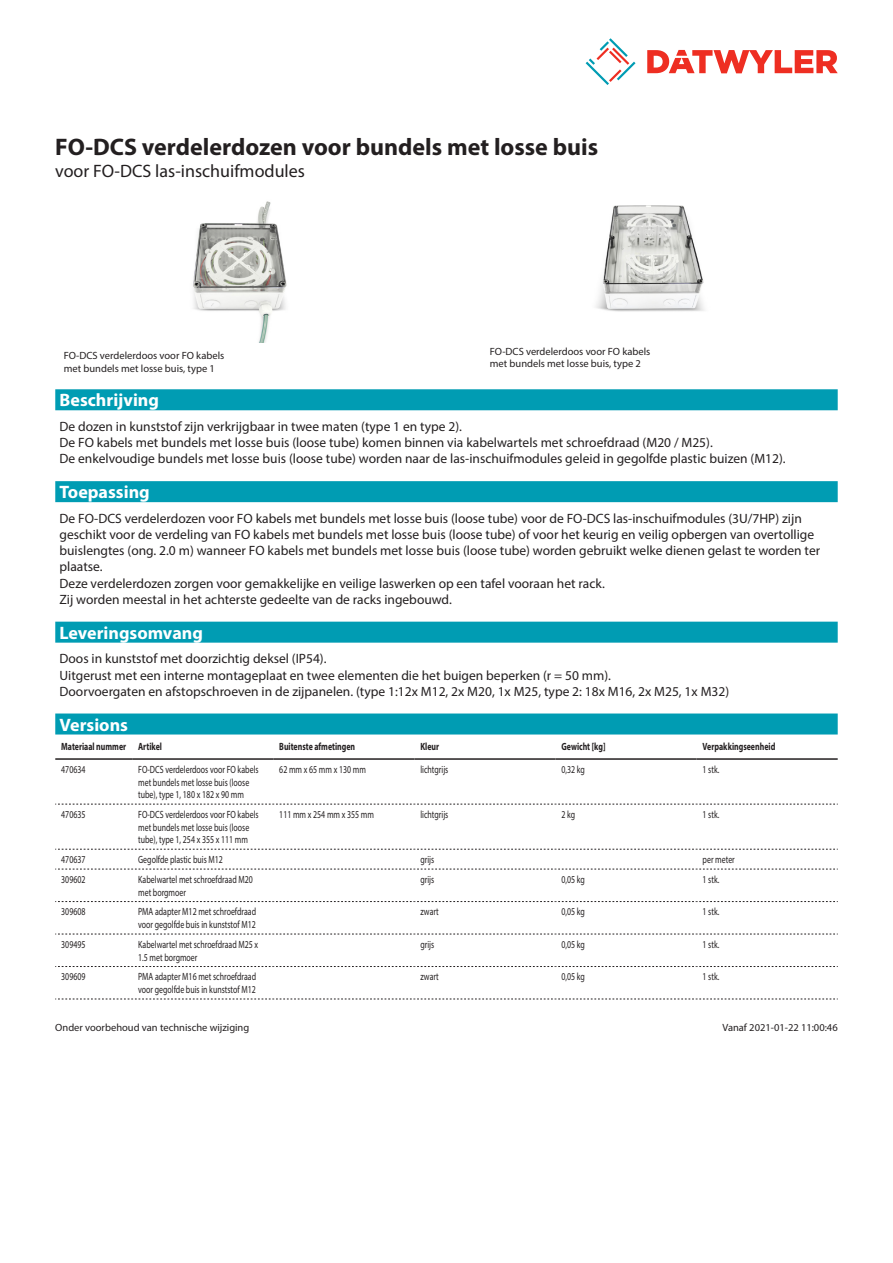
<style>
.page{position:relative;width:893px;height:1263px;background:#fff}
.page>*{position:absolute;margin:0;border:0;box-sizing:border-box;transform-origin:0 0}
.Product_Head{font:700 24px "Myriad Pro";color:#231f20}
.Standard_Head_Proper{font:700 18px "Myriad Pro";color:#fff}
.SubHead{font:18px "Myriad Pro";color:#231f20}
.Standard_text{font:13.5px/16.2px "Myriad Pro";color:#231f20}
.myriadlight{font:10.5px/12.6px "Myriad Pro";color:#231f20;scale:.75 1}
.imagetext{font:10.5px/12.6px "Myriad Pro";color:#231f20}
.myriadbold{font:700 10.5px "Myriad Pro";color:#231f20;scale:.75 1}
.Footnote{font:10.5px "Myriad Pro";color:#231f20}
</style>
<div class="page">
<svg style="left:586px;top:38px;width:49px;height:47px"></svg>
<svg style="left:647px;top:50px;width:191px;height:23px"></svg>
<img style="left:193px;top:201px;width:94px;height:142px">
<img style="left:596px;top:205px;width:108px;height:107px">
<div style="left:55px;top:713px;width:783px;height:21px;background:#009cb3"></div>
<hr style="left:55px;top:758px;width:77px;height:2px;background:#231f20">
<hr style="left:132px;top:758px;width:141px;height:2px;background:#231f20">
<hr style="left:273px;top:758px;width:141px;height:2px;background:#231f20">
<hr style="left:414px;top:758px;width:141px;height:2px;background:#231f20">
<hr style="left:555px;top:758px;width:142px;height:2px;background:#231f20">
<hr style="left:697px;top:758px;width:141px;height:2px;background:#231f20">
<svg style="left:55px;top:804px;width:783px;height:1px"></svg>
<svg style="left:55px;top:849px;width:783px;height:1px"></svg>
<svg style="left:55px;top:869px;width:783px;height:1px"></svg>
<svg style="left:55px;top:901px;width:783px;height:1px"></svg>
<svg style="left:55px;top:934px;width:783px;height:1px"></svg>
<svg style="left:55px;top:966px;width:783px;height:1px"></svg>
<svg style="left:55px;top:999px;width:783px;height:1px"></svg>
<div style="left:55px;top:389px;width:783px;height:21px;background:#009cb3"></div>
<div style="left:55px;top:622px;width:783px;height:21px;background:#009cb3"></div>
<div style="left:55px;top:481px;width:783px;height:21px;background:#009cb3"></div>
<p class="Product_Head" style="left:55px;top:131px;width:544px">FO-DCS verdelerdozen voor bundels met losse buis</p>
<p class="SubHead" style="left:55px;top:160px;width:251px">voor FO-DCS las-inschuifmodules</p>
<p class="imagetext" style="left:64px;top:349px;width:162px">FO-DCS verdelerdoos voor FO kabels met bundels met losse buis, type 1</p>
<p class="imagetext" style="left:490px;top:345px;width:162px">FO-DCS verdelerdoos voor FO kabels met bundels met losse buis, type 2</p>
<p class="Standard_Head_Proper" style="left:60px;top:388px;width:101px">Beschrijving</p>
<p class="Standard_text" style="left:60px;top:418px;width:728px">De dozen in kunststof zijn verkrijgbaar in twee maten (type 1 en type 2).<br>De FO kabels met bundels met losse buis (loose tube) komen binnen via kabelwartels met schroefdraad (M20 / M25).<br>De enkelvoudige bundels met losse buis (loose tube) worden naar de las-inschuifmodules geleid in gegolfde plastic buizen (M12).</p>
<p class="Standard_Head_Proper" style="left:60px;top:480px;width:92px">Toepassing</p>
<p class="Standard_text" style="left:60px;top:510px;width:762px">De FO-DCS verdelerdozen voor FO kabels met bundels met losse buis (loose tube) voor de FO-DCS las-inschuifmodules (3U/7HP) zijn geschikt voor de verdeling van FO kabels met bundels met losse buis (loose tube) of voor het keurig en veilig opbergen van overtollige buislengtes (ong. 2.0 m) wanneer FO kabels met bundels met losse buis (loose tube) worden gebruikt welke dienen gelast te worden ter plaatse.<br>Deze verdelerdozen zorgen voor gemakkelijke en veilige laswerken op een tafel vooraan het rack.<br>Zij worden meestal in het achterste gedeelte van de racks ingebouwd.</p>
<p class="Standard_Head_Proper" style="left:60px;top:621px;width:145px">Leveringsomvang</p>
<p class="Standard_text" style="left:60px;top:650px;width:671px">Doos in kunststof met doorzichtig deksel (IP54).<br>Uitgerust met een interne montageplaat en twee elementen die het buigen beperken (r = 50 mm).<br>Doorvoergaten en afstopschroeven in de zijpanelen. (type 1:12x M12, 2x M20, 1x M25, type 2: 18x M16, 2x M25, 1x M32)</p>
<p class="Standard_Head_Proper" style="left:60px;top:713px;width:70px">Versions</p>
<p class="myriadbold" style="left:61px;top:740px;width:88px">Materiaal nummer</p>
<p class="myriadbold" style="left:138px;top:740px;width:33px">Artikel</p>
<p class="myriadbold" style="left:279px;top:740px;width:103px">Buitenste afmetingen</p>
<p class="myriadbold" style="left:420px;top:740px;width:26px">Kleur</p>
<p class="myriadbold" style="left:561px;top:740px;width:60px">Gewicht [kg]</p>
<p class="myriadbold" style="left:703px;top:740px;width:98px">Verpakkingseenheid</p>
<p class="myriadlight" style="left:61px;top:763px;width:34px">470634</p>
<p class="myriadlight" style="left:138px;top:763px;width:162px">FO-DCS verdelerdoos voor FO kabels met bundels met losse buis (loose tube), type 1, 180 x 182 x 90 mm</p>
<p class="myriadlight" style="left:279px;top:763px;width:117px">62 mm x 65 mm x 130 mm</p>
<p class="myriadlight" style="left:420px;top:763px;width:39px">lichtgrijs</p>
<p class="myriadlight" style="left:561px;top:763px;width:33px">0,32 kg</p>
<p class="myriadlight" style="left:703px;top:763px;width:24px">1 stk.</p>
<p class="myriadlight" style="left:61px;top:808px;width:34px">470635</p>
<p class="myriadlight" style="left:138px;top:808px;width:162px">FO-DCS verdelerdoos voor FO kabels met bundels met losse buis (loose tube), type 1, 254 x 355 x 111 mm</p>
<p class="myriadlight" style="left:279px;top:808px;width:128px">111 mm x 254 mm x 355 mm</p>
<p class="myriadlight" style="left:420px;top:808px;width:39px">lichtgrijs</p>
<p class="myriadlight" style="left:561px;top:808px;width:20px">2 kg</p>
<p class="myriadlight" style="left:703px;top:808px;width:24px">1 stk.</p>
<p class="myriadlight" style="left:61px;top:853px;width:34px">470637</p>
<p class="myriadlight" style="left:138px;top:853px;width:114px">Gegolfde plastic buis M12</p>
<p class="myriadlight" style="left:420px;top:853px;width:20px">grijs</p>
<p class="myriadlight" style="left:703px;top:853px;width:45px">per meter</p>
<p class="myriadlight" style="left:61px;top:873px;width:34px">309602</p>
<p class="myriadlight" style="left:138px;top:873px;width:154px">Kabelwartel met schroefdraad M20 met borgmoer</p>
<p class="myriadlight" style="left:420px;top:873px;width:20px">grijs</p>
<p class="myriadlight" style="left:561px;top:873px;width:33px">0,05 kg</p>
<p class="myriadlight" style="left:703px;top:873px;width:24px">1 stk.</p>
<p class="myriadlight" style="left:61px;top:905px;width:34px">309608</p>
<p class="myriadlight" style="left:138px;top:905px;width:159px">PMA adapter M12 met schroefdraad voor gegolfde buis in kunststof M12</p>
<p class="myriadlight" style="left:420px;top:905px;width:26px">zwart</p>
<p class="myriadlight" style="left:561px;top:905px;width:33px">0,05 kg</p>
<p class="myriadlight" style="left:703px;top:905px;width:24px">1 stk.</p>
<p class="myriadlight" style="left:61px;top:938px;width:34px">309495</p>
<p class="myriadlight" style="left:138px;top:938px;width:162px">Kabelwartel met schroefdraad M25 x<br>1.5 met borgmoer</p>
<p class="myriadlight" style="left:420px;top:938px;width:20px">grijs</p>
<p class="myriadlight" style="left:561px;top:938px;width:33px">0,05 kg</p>
<p class="myriadlight" style="left:703px;top:938px;width:24px">1 stk.</p>
<p class="myriadlight" style="left:61px;top:970px;width:34px">309609</p>
<p class="myriadlight" style="left:138px;top:970px;width:159px">PMA adapter M16 met schroefdraad voor gegolfde buis in kunststof M12</p>
<p class="myriadlight" style="left:420px;top:970px;width:26px">zwart</p>
<p class="myriadlight" style="left:561px;top:970px;width:33px">0,05 kg</p>
<p class="myriadlight" style="left:703px;top:970px;width:24px">1 stk.</p>
<p class="Footnote" style="left:55px;top:1021px;width:196px">Onder voorbehoud van technische wijziging</p>
<p class="Footnote" style="left:722px;top:1021px;width:117px">Vanaf 2021-01-22 11:00:46</p>
</div>
